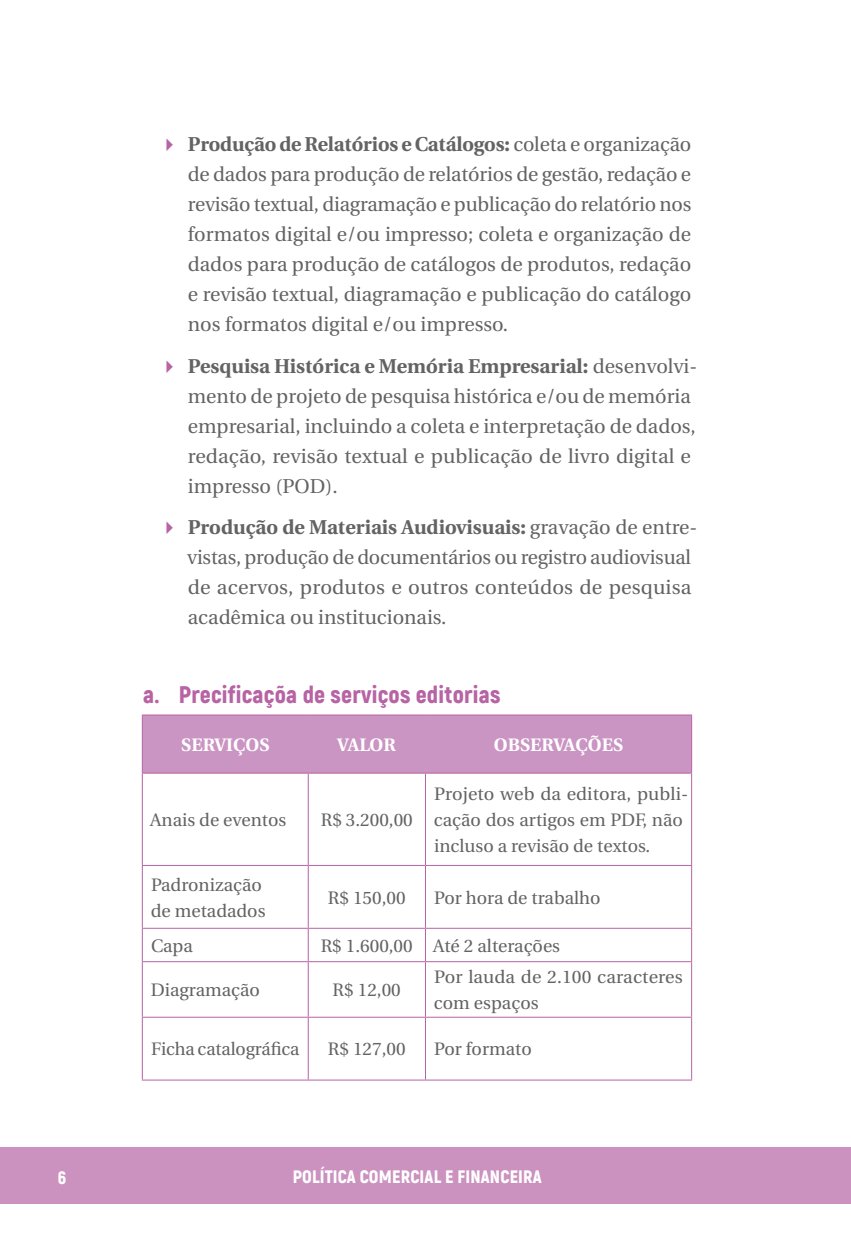
<style>
.page{position:relative;width:851px;height:1248px;background:#fff}
.page>*{position:absolute;margin:0;border:0;box-sizing:border-box;transform-origin:0 0}
.t1{font:900 24px "Akrobat";letter-spacing:.01em;color:#b763a4}
.t2{font:20px/30px "Heuristica";color:#646363}
.t3{font:18px/26px "Heuristica";color:#646363}
.t4{font:900 18px "Akrobat";letter-spacing:.01em;color:#fff}
.t5{font:700 18px "Heuristica";color:#fff}
.s1{font-weight:700}
</style>
<div class="page">
<div style="left:0;top:1146px;width:850px;height:57px;background:#cc92bf"></div>
<hr style="left:850px;top:1146px;width:1px;height:57px;background:#b763a4">
<div style="left:143px;top:715px;width:548px;height:57px;background:#ca95c3"></div>
<hr style="left:308px;top:962px;width:1px;height:54px;background:#b763a4">
<hr style="left:425px;top:962px;width:1px;height:54px;background:#b763a4">
<hr style="left:142px;top:1016px;width:166px;height:1px;background:#b763a4">
<hr style="left:308px;top:1016px;width:117px;height:1px;background:#b763a4">
<hr style="left:308px;top:1017px;width:1px;height:62px;background:#b763a4">
<hr style="left:425px;top:1016px;width:267px;height:1px;background:#b763a4">
<hr style="left:425px;top:1017px;width:1px;height:62px;background:#b763a4">
<hr style="left:308px;top:773px;width:1px;height:91px;background:#b763a4">
<hr style="left:425px;top:773px;width:1px;height:91px;background:#b763a4">
<hr style="left:142px;top:773px;width:1px;height:91px;background:#b763a4">
<hr style="left:691px;top:773px;width:1px;height:91px;background:#b763a4">
<hr style="left:142px;top:962px;width:1px;height:54px;background:#b763a4">
<hr style="left:691px;top:962px;width:1px;height:54px;background:#b763a4">
<hr style="left:142px;top:1017px;width:1px;height:62px;background:#b763a4">
<hr style="left:691px;top:1017px;width:1px;height:62px;background:#b763a4">
<hr style="left:142px;top:1079px;width:166px;height:1px;background:#b763a4">
<hr style="left:308px;top:1079px;width:117px;height:1px;background:#b763a4">
<hr style="left:425px;top:1079px;width:267px;height:1px;background:#b763a4">
<hr style="left:308px;top:865px;width:1px;height:62px;background:#b763a4">
<hr style="left:425px;top:865px;width:1px;height:62px;background:#b763a4">
<hr style="left:308px;top:928px;width:1px;height:33px;background:#b763a4">
<hr style="left:425px;top:928px;width:1px;height:33px;background:#b763a4">
<hr style="left:142px;top:864px;width:166px;height:1px;background:#b763a4">
<hr style="left:142px;top:865px;width:1px;height:62px;background:#b763a4">
<hr style="left:308px;top:864px;width:117px;height:1px;background:#b763a4">
<hr style="left:425px;top:864px;width:267px;height:1px;background:#b763a4">
<hr style="left:691px;top:865px;width:1px;height:62px;background:#b763a4">
<hr style="left:142px;top:927px;width:166px;height:1px;background:#b763a4">
<hr style="left:142px;top:928px;width:1px;height:33px;background:#b763a4">
<hr style="left:308px;top:927px;width:117px;height:1px;background:#b763a4">
<hr style="left:425px;top:927px;width:267px;height:1px;background:#b763a4">
<hr style="left:691px;top:928px;width:1px;height:33px;background:#b763a4">
<hr style="left:142px;top:961px;width:166px;height:1px;background:#b763a4">
<hr style="left:308px;top:961px;width:117px;height:1px;background:#b763a4">
<hr style="left:425px;top:961px;width:267px;height:1px;background:#b763a4">
<hr style="left:142px;top:714px;width:166px;height:1px;background:#b763a4">
<hr style="left:142px;top:715px;width:1px;height:57px;background:#b763a4">
<hr style="left:308px;top:714px;width:117px;height:1px;background:#b763a4">
<hr style="left:425px;top:714px;width:267px;height:1px;background:#b763a4">
<hr style="left:691px;top:715px;width:1px;height:57px;background:#b763a4">
<hr style="left:142px;top:772px;width:166px;height:1px;background:#b763a4">
<hr style="left:308px;top:772px;width:117px;height:1px;background:#b763a4">
<hr style="left:425px;top:772px;width:267px;height:1px;background:#b763a4">
<p class="t2" style="left:188px;top:129px;width:505px;text-align:justify"><span class="s1">Produção de Relatórios e Catálogos:</span> coleta e organização de dados para produção de relatórios de gestão, redação e revisão textual, diagramação e publicação do relatório nos formatos digital e/ou impresso; coleta e organização de dados para produção de catálogos de produtos, redação e revisão textual, diagramação e publicação do catálogo nos formatos digital e/ou impresso.</p>
<p class="t2" style="left:188px;top:351px;width:511px"><span class="s1">Pesquisa Histórica e Memória Empresarial:</span> desenvolvi&shy;mento de projeto de pesquisa histórica e/ou de memória empresarial, incluindo a coleta e interpretação de dados, redação, revisão textual e publicação de livro digital e impresso (POD).</p>
<p class="t2" style="left:187px;top:512px;width:511px"><span class="s1">Produção de Materiais Audiovisuais:</span> gravação de entre&shy;vistas, produção de documentários ou registro audiovisual de acervos, produtos e outros conteúdos de pesquisa acadêmica ou institucionais.</p>
<p class="t1" style="left:143px;top:679px;width:359px">a. Precificaçõa de serviços editorias</p>
<p class="t5" style="left:181px;top:730px;width:90px">SERVIÇOS</p>
<p class="t5" style="left:337px;top:730px;width:60px">VALOR</p>
<p class="t5" style="left:494px;top:730px;width:131px">OBSERVAÇÕES</p>
<p class="t3" style="left:150px;top:807px;width:138px">Anais de eventos</p>
<p class="t3" style="left:321px;top:807px;width:93px">R$ 3.200,00</p>
<p class="t3" style="left:434px;top:781px;width:256px">Projeto web da editora, publi&shy;cação dos artigos em PDF, não incluso a revisão de textos.</p>
<p class="t3" style="left:151px;top:871px;width:116px">Padronização de metadados</p>
<p class="t3" style="left:328px;top:884px;width:79px">R$ 150,00</p>
<p class="t3" style="left:434px;top:884px;width:168px">Por hora de trabalho</p>
<p class="t3" style="left:151px;top:932px;width:43px">Capa</p>
<p class="t3" style="left:321px;top:932px;width:241px">R$ 1.600,00 Até 2 alterações</p>
<p class="t3" style="left:151px;top:977px;width:110px">Diagramação</p>
<p class="t3" style="left:332px;top:977px;width:70px">R$ 12,00</p>
<p class="t3" style="left:434px;top:964px;width:250px">Por lauda de 2.100 caracteres com espaços</p>
<p class="t3" style="left:151px;top:1036px;width:150px">Ficha catalográfica</p>
<p class="t3" style="left:328px;top:1036px;width:79px">R$ 127,00</p>
<p class="t3" style="left:434px;top:1036px;width:99px">Por formato</p>
<p class="t4" style="left:58px;top:1166px;width:10px">6</p>
<p class="t4" style="left:292px;top:1164px;width:250px">POLÍTICA COMERCIAL E FINANCEIRA</p>
</div>
